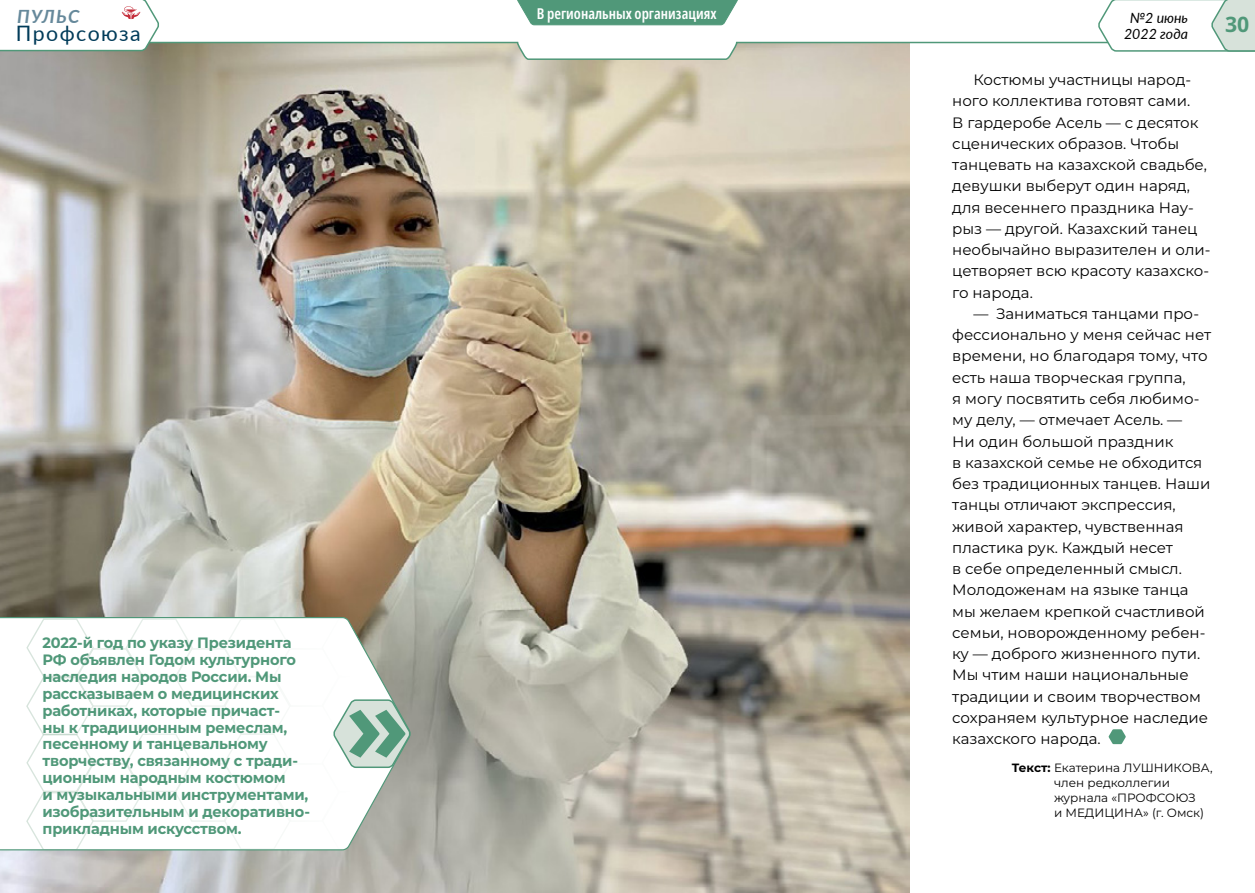
<style>
.page{position:relative;width:1255px;height:893px;background:#fff}
.page>*{position:absolute;margin:0;border:0;box-sizing:border-box;transform-origin:0 0}
.t1{font:21.3px "Lato";letter-spacing:.07em;color:#003b59}
.t2{font:700 21.3px "Noto Sans";color:#509879}
.t3{font:italic 700 18.3px "Lato";letter-spacing:.07em;color:#66899b}
._0_0_body{font:15px/21.3px "Montserrat";color:#000}
._4_0_dop_element{font:700 15px/16.8px "Montserrat";letter-spacing:-.01em;color:#509879}
.t4{font:600 extra-condensed 15px "Noto Sans";color:#fff}
.t5{font:italic 14.1px/15.3px "Lato";color:#000;text-align:center}
._3_0_podpis{font:12px/15px "Montserrat";color:#000}
.s1{font-weight:700}
</style>
<div class="page">
<svg style="left:1108px;top:729px;width:17px;height:15px"></svg>
<img style="left:0;top:61px;width:909px;height:832px">
<svg style="left:0;top:616px;width:412px;height:235px"></svg>
<svg style="left:25px;top:618px;width:387px;height:232px"></svg>
<svg style="left:0;top:41px;width:1096px;height:20px"></svg>
<svg style="left:1096px;top:0;width:158px;height:52px"></svg>
<svg style="left:517px;top:0;width:221px;height:26px;background:#60a185"></svg>
<svg style="left:0;top:0;width:161px;height:52px"></svg>
<p class="t3" style="left:17px;top:3px;width:64px">ПУЛЬС</p>
<h1 class="t1" style="left:16px;top:18px;width:126px">Профсоюза</h1>
<p class="t4" style="left:537px;top:3px;width:181px">В региональных организациях</p>
<p class="_4_0_dop_element" style="left:43px;top:634px;width:267px">2022‑й год по указу Президента<br>РФ объявлен Годом культурного наследия народов России. Мы рассказываем о медицинских работниках, которые причаст‑<br>ны к традиционным ремеслам, песенному и танцевальному творчеству, связанному с тради‑ ционным народным костюмом<br>и музыкальными инструментами, изобразительным и декоративно-- прикладным искусством.</p>
<p class="t5" style="left:1123px;top:10px;width:65px">№2 июнь<br>2022 года</p>
<h1 class="t2" style="left:1225px;top:9px;width:26px">30</h1>
<p class="_0_0_body" style="left:952px;top:69px;width:260px;text-indent:21px">Костюмы участницы народ&shy;ного коллектива готовят сами.<br>В гардеробе Асель — с десяток сценических образов. Чтобы танцевать на казахской свадьбе, девушки выберут один наряд, для весеннего праздника Нау&shy;рыз — другой. Казахский танец необычайно выразителен и оли&shy;цетворяет всю красоту казахско&shy;го народа.</p>
<p class="_0_0_body" style="left:952px;top:302px;width:260px;text-indent:21px">— Заниматься танцами про&shy;фессионально у меня сейчас нет времени, но благодаря тому, что есть наша творческая группа,<br>я могу посвятить себя любимо&shy;му делу, — отмечает Асель. —<br>Ни один большой праздник<br>в казахской семье не обходится без традиционных танцев. Наши танцы отличают экспрессия, живой характер, чувственная пластика рук. Каждый несет<br>в себе определенный смысл.<br>Молодоженам на языке танца мы желаем крепкой счастливой семьи, новорожденному ребен&shy;ку — доброго жизненного пути.<br>Мы чтим наши национальные традиции и своим творчеством сохраняем культурное наследие казахского народа.</p>
<p class="_3_0_podpis" style="left:1054px;top:760px;width:160px;text-indent:-42px"><span class="s1">Текст:</span> Екатерина ЛУШНИКОВА, член редколлегии журнала «ПРОФСОЮЗ<br>и МЕДИЦИНА» (г. Омск)</p>
</div>
